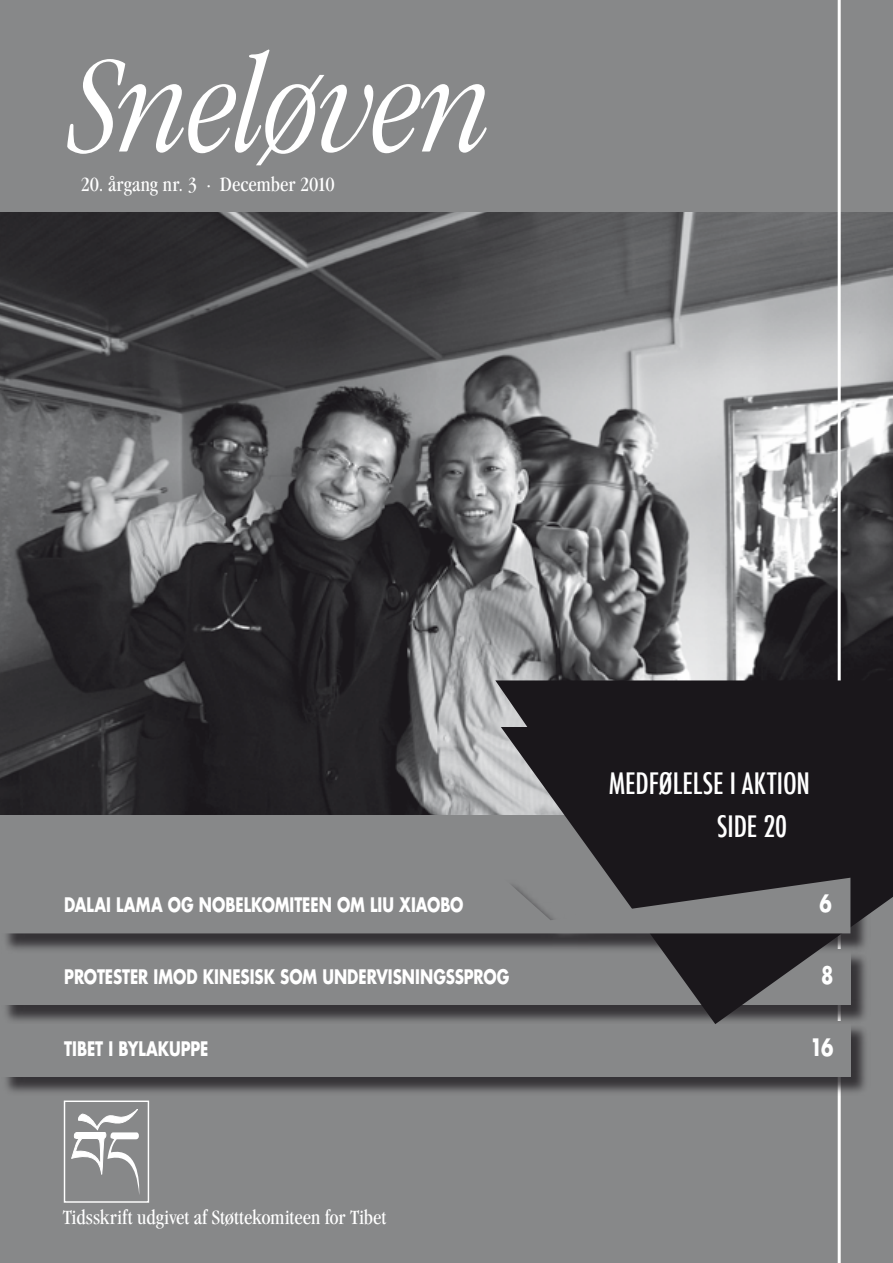
<style>
.page{position:relative;width:893px;height:1263px;background:#878889}
.page>*{position:absolute;margin:0;border:0;box-sizing:border-box;transform-origin:0 0}
.t1{font:italic 300 condensed 144px "Garamond";color:#fff}
.t2{font:500 condensed 28.8px/43.2px "Futura";color:#fff}
.t3{font:700 23.4px "Futura";color:#fff;scale:.77 1}
.t4{font:condensed 21px "Garamond";color:#fff}
.t5{font:700 19.5px "Futura";color:#fff;scale:.77 1}
</style>
<div class="page">
<img style="left:0;top:213px;width:893px;height:601px">
<hr style="left:838px;top:0;width:3px;height:1263px;background:#fff">
<svg style="left:71px;top:1109px;width:69px;height:85px"></svg>
<div style="left:64px;top:1100px;width:85px;height:103px;border:1px solid #fff"></div>
<div style="left:2px;top:1022px;width:869px;height:74px;background:#1a171b;opacity:.75"></div>
<div style="left:0;top:1021px;width:850px;height:55px;background:#878889"></div>
<div style="left:2px;top:951px;width:869px;height:73px;background:#1a171b;opacity:.75"></div>
<div style="left:0;top:949px;width:850px;height:56px;background:#878889"></div>
<svg style="left:495px;top:680px;width:398px;height:135px;fill:#1a171b"></svg>
<svg style="left:501px;top:727px;width:392px;height:297px;fill:#1a171b"></svg>
<div style="left:2px;top:878px;width:869px;height:75px;background:#1a171b;opacity:.75"></div>
<svg style="left:2px;top:878px;width:848px;height:55px"></svg>
<h1 class="t1" style="left:72px;top:29px;width:423px">Sneløven</h1>
<p class="t4" style="left:81px;top:172px;width:256px">20. årgang nr. 3 · December 2010</p>
<h2 class="t2" style="left:717px;top:762px;width:95px;text-indent:-108px">MEDFØLELSE I AKTION<br>SIDE 20</h2>
<p class="t5" style="left:54px;top:891px;width:533px">DALAI LAMA OG N OBELKOMITEEN OM LIU XIAOBO</p>
<p class="t3" style="left:819px;top:887px;width:18px">6</p>
<p class="t5" style="left:54px;top:963px;width:593px">PROTESTER IMOD KINESISK SOM UNDERVISNINGSSPROG</p>
<p class="t3" style="left:821px;top:959px;width:18px">8</p>
<p class="t5" style="left:64px;top:1035px;width:189px">TIBET I BYLAKUPPE</p>
<p class="t3" style="left:810px;top:1031px;width:32px">16</p>
<p class="t4" style="left:63px;top:1206px;width:325px">Tidsskrift udgivet af Støttekomiteen for Tibet</p>
</div>
